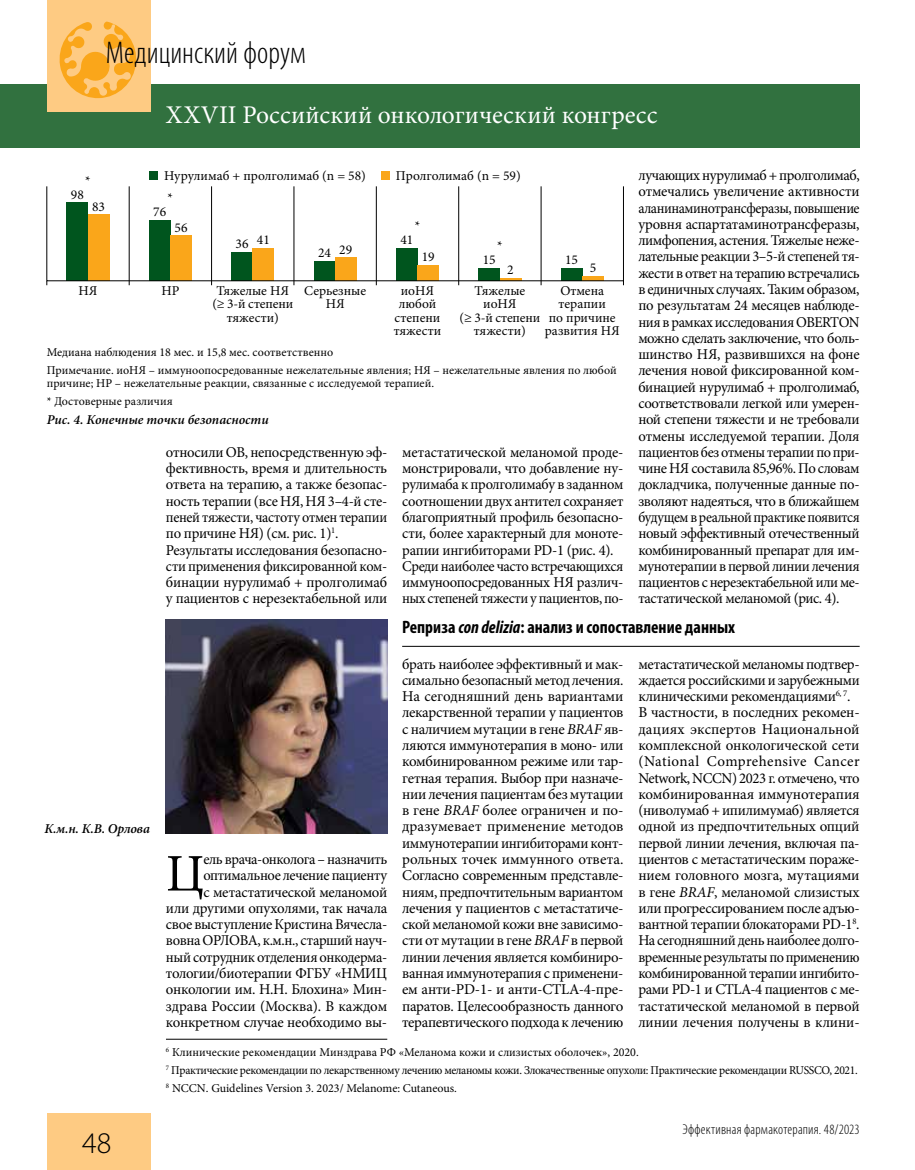
<style>
.page{position:relative;width:915px;height:1170px;background:#fff}
.page>*{position:absolute;margin:0;border:0;box-sizing:border-box;transform-origin:0 0}
.t1{font:52.8px "Minion Pro";color:#000}
.t2{font:300 condensed 31.5px "Myriad Pro";color:#000}
.t3{font:300 30px "Myriad Pro";color:#000}
.t4{font:25.5px "Minion Pro";letter-spacing:.005em;color:#fff}
.t5{font:700 condensed 18px "Myriad Pro";color:#000}
.t6{font:15px/16.2px "Minion Pro";letter-spacing:-.02em;color:#000}
.t7{font:300 condensed 14.25px "Myriad Pro";letter-spacing:.015em;color:#000}
.t8{font:13.5px/13.5px "Minion Pro";color:#000;text-align:center}
.t9{font:italic 600 13.5px "Minion Pro";letter-spacing:-.005em;color:#000}
.t10{font:12px/17.7px "Minion Pro";letter-spacing:-.005em;color:#000}
.s1{font-style:italic}
</style>
<div class="page">
<div style="left:0;top:84px;width:859px;height:63px;background:#31713f"></div>
<div style="left:47px;top:1113px;width:103px;height:56px;background:#fecb83"></div>
<div style="left:47px;top:0;width:103px;height:111px;background:#fecb83"></div>
<svg style="left:59px;top:22px;width:78px;height:77px"></svg>
<img style="left:166px;top:619px;width:221px;height:214px">
<hr style="left:402px;top:646px;width:457px;height:1px;background:#000">
<hr style="left:166px;top:1038px;width:221px;height:1px;background:#000">
<hr style="left:129px;top:186px;width:1px;height:99px;background:#000">
<hr style="left:211px;top:186px;width:1px;height:99px;background:#000">
<hr style="left:293px;top:186px;width:1px;height:99px;background:#000">
<hr style="left:376px;top:186px;width:1px;height:99px;background:#000">
<hr style="left:458px;top:186px;width:1px;height:99px;background:#000">
<hr style="left:540px;top:186px;width:1px;height:99px;background:#000">
<div style="left:67px;top:203px;width:21px;height:78px;background:#00551e"></div>
<div style="left:88px;top:215px;width:21px;height:66px;background:#faa61a"></div>
<div style="left:149px;top:220px;width:21px;height:61px;background:#00551e"></div>
<div style="left:170px;top:236px;width:21px;height:45px;background:#faa61a"></div>
<div style="left:231px;top:252px;width:22px;height:29px;background:#00551e"></div>
<div style="left:253px;top:248px;width:21px;height:33px;background:#faa61a"></div>
<div style="left:314px;top:261px;width:21px;height:20px;background:#00551e"></div>
<div style="left:335px;top:258px;width:21px;height:23px;background:#faa61a"></div>
<div style="left:396px;top:248px;width:21px;height:33px;background:#00551e"></div>
<div style="left:417px;top:265px;width:21px;height:16px;background:#faa61a"></div>
<div style="left:478px;top:269px;width:21px;height:12px;background:#00551e"></div>
<hr style="left:499px;top:278px;width:22px;height:3px;background:#faa61a">
<div style="left:561px;top:269px;width:21px;height:12px;background:#00551e"></div>
<svg style="left:582px;top:277px;width:21px;height:4px"></svg>
<div style="left:149px;top:171px;width:9px;height:9px;background:#00551e"></div>
<div style="left:381px;top:171px;width:8px;height:9px;background:#faa61a"></div>
<h2 class="t2" style="left:106px;top:34px;width:201px">Медицинский форум</h2>
<h3 class="t4" style="left:166px;top:98px;width:493px">XXVII Российский онкологический конгресс</h3>
<p class="t8" style="left:85px;top:174px;width:7px">*</p>
<p class="t8" style="left:164px;top:169px;width:203px">Нурулимаб + пролголимаб (n = 58)</p>
<p class="t8" style="left:396px;top:169px;width:126px">Пролголимаб (n = 59)</p>
<p class="t8" style="left:71px;top:188px;width:14px">98</p>
<p class="t8" style="left:168px;top:191px;width:7px">*</p>
<p class="t8" style="left:92px;top:199px;width:14px">83</p>
<p class="t8" style="left:153px;top:205px;width:14px">76</p>
<p class="t8" style="left:174px;top:221px;width:14px">56</p>
<p class="t8" style="left:414px;top:219px;width:7px">*</p>
<p class="t8" style="left:235px;top:235px;width:36px">36 41</p>
<p class="t8" style="left:318px;top:244px;width:36px">24 29</p>
<p class="t8" style="left:400px;top:233px;width:14px">41</p>
<p class="t8" style="left:421px;top:250px;width:14px">19</p>
<p class="t8" style="left:497px;top:239px;width:7px">*</p>
<p class="t8" style="left:482px;top:253px;width:14px">15</p>
<p class="t8" style="left:507px;top:263px;width:8px">2</p>
<p class="t8" style="left:565px;top:253px;width:14px">15</p>
<p class="t8" style="left:589px;top:261px;width:8px">5</p>
<p class="t8" style="left:78px;top:284px;width:20px">НЯ</p>
<p class="t8" style="left:161px;top:284px;width:19px">НР</p>
<p class="t8" style="left:212px;top:284px;width:82px">Тяжелые НЯ (≥ 3-й степени тяжести)</p>
<p class="t8" style="left:304px;top:284px;width:63px">Серьезные<br>НЯ</p>
<p class="t8" style="left:393px;top:284px;width:49px">иоНЯ любой степени тяжести</p>
<p class="t8" style="left:459px;top:284px;width:82px">Тяжелые иоНЯ<br>(≥ 3-й степени тяжести)</p>
<p class="t8" style="left:544px;top:284px;width:77px">Отмена терапии<br>по причине развития НЯ</p>
<p class="t10" style="left:47px;top:343px;width:571px">Медиана наблюдения 18 мес. и 15,8 мес. соответственно<br>Примечание. иоНЯ – иммуноопосредованные нежелательные явления; НЯ – нежелательные явления по любой</p>
<p class="t10" style="left:47px;top:374px;width:389px">причине; НР – нежелательные реакции, связанные с исследуемой терапией. * Достоверные различия</p>
<p class="t9" style="left:47px;top:410px;width:223px">Рис. 4. Конечные точки безопасности</p>
<p class="t6" style="left:166px;top:444px;width:223px">относили ОВ, непосредственную эф&shy;фективность, время и длительность ответа на терапию, а также безопас&shy;ность терапии (все НЯ, НЯ 3–4-й сте&shy;пеней тяжести, частоту отмен терапии по причине НЯ) (см. рис. 1)<sup>1</sup>.<br>Результаты исследования безопасно&shy;сти применения фиксированной ком&shy;бинации нурулимаб + пролголимаб у пациентов с нерезектабельной или</p>
<p class="t6" style="left:402px;top:444px;width:223px">метастатической меланомой проде&shy;монстрировали, что добавление ну&shy;рулимаба к пролголимабу в заданном соотношении двух антител сохраняет благоприятный профиль безопасно&shy;сти, более характерный для моноте&shy;рапии ингибиторами PD-1 (рис. 4).<br>Среди наиболее часто встречающихся иммуноопосредованных НЯ различ&shy;ных степеней тяжести у пациентов, по-</p>
<p class="t6" style="left:638px;top:167px;width:223px;text-align:justify">лучающих нурулимаб + пролголимаб, отмечались увеличение активности аланинаминотрансферазы, повышение уровня аспартатаминотрансферазы, лимфопения, астения. Тяжелые неже&shy;лательные реакции 3–5-й степеней тя&shy;жести в ответ на терапию встречались в единичных случаях. Таким образом, по результатам 24 месяцев наблюде&shy;ния в рамках исследования OBERTON можно сделать заключение, что боль&shy;шинство НЯ, развившихся на фоне лечения новой фиксированной ком&shy;бинацией нурулимаб + пролголимаб, соответствовали легкой или умерен&shy;ной степени тяжести и не требовали отмены исследуемой терапии. Доля пациентов без отмены терапии по при&shy;чине НЯ составила 85,96%. По словам докладчика, полученные данные по&shy;зволяют надеяться, что в ближайшем будущем в реальной практике появится новый эффективный отечественный комбинированный препарат для им&shy;мунотерапии в первой линии лечения пациентов с нерезектабельной или ме&shy;тастатической меланомой (рис. 4).</p>
<p class="t9" style="left:45px;top:819px;width:107px">К.м.н. К.В. Орлова</p>
<h3 class="t3" style="left:82px;top:1126px;width:31px">48</h3>
<h1 class="t1" style="left:166px;top:838px;width:40px">Ц</h1>
<p class="t6" style="left:166px;top:851px;width:223px;text-align:right">ель врача-онколога – назначить оптимальное лечение пациенту<br>с метастатической меланомой<br>или другими опухолями, так начала свое выступление Кристина Вячесла&shy;вовна ОРЛОВА, к.м.н., старший науч&shy;ный сотрудник отделения онкодерма&shy;тологии/биотерапии ФГБУ «НМИЦ онкологии им. Н.Н. Блохина» Мин&shy;здрава России (Москва). В каждом конкретном случае необходимо вы-</p>
<p class="t5" style="left:402px;top:616px;width:334px">Реприза <span class="s1">con delizia</span>: анализ и сопоставление данных</p>
<p class="t6" style="left:402px;top:655px;width:223px;text-align:justify">брать наиболее эффективный и мак&shy;симально безопасный метод лечения.<br>На сегодняшний день вариантами лекарственной терапии у пациентов с наличием мутации в гене <span class="s1">BRAF</span> яв&shy;ляются иммунотерапия в моно- или комбинированном режиме или тар&shy;гетная терапия. Выбор при назначе&shy;нии лечения пациентам без мутации в гене <span class="s1">BRAF</span> более ограничен и по&shy;дразумевает применение методов иммунотерапии ингибиторами конт&shy;рольных точек иммунного ответа.<br>Согласно современным представле&shy;ниям, предпочтительным вариантом лечения у пациентов с метастатиче&shy;ской меланомой кожи вне зависимо&shy;сти от мутации в гене <span class="s1">BRAF</span> в первой линии лечения является комбиниро&shy;ванная иммунотерапия с применени&shy;ем анти-PD-1- и анти-CTLA-4-пре&shy;паратов. Целесообразность данного терапевтического подхода к лечению</p>
<p class="t6" style="left:638px;top:655px;width:223px">метастатической меланомы подтвер&shy;ждается российскими и зарубежными клиническими рекомендациями<sup>6,</sup> <sup>7</sup>.<br>В частности, в последних рекомен&shy;дациях экспертов Национальной комплексной онкологической сети (National Comprehensive Cancer Network, NCCN) 2023 г. отмечено, что комбинированная иммунотерапия (ниволумаб + ипилимумаб) является одной из предпочтительных опций первой линии лечения, включая па&shy;циентов с метастатическим пораже&shy;нием головного мозга, мутациями в гене <span class="s1">BRAF</span>, меланомой слизистых или прогрессированием после адъю&shy;вантной терапии блокаторами PD-1<sup>8</sup>.<br>На сегодняшний день наиболее долго&shy;временные результаты по применению комбинированной терапии ингибито&shy;рами PD-1 и СTLA-4 пациентов с ме&shy;тастатической меланомой в первой линии лечения получены в клини-</p>
<p class="t10" style="left:166px;top:1043px;width:693px"><sup>6</sup> Клинические рекомендации Минздрава РФ «Меланома кожи и слизистых оболочек», 2020.<br><sup>7</sup> Практические рекомендации по лекарственному лечению меланомы кожи. Злокачественные опухоли: Практические рекомендации RUSSCO, 2021.<br><sup>8</sup> NCCN. Guidelines Version 3. 2023/ Melanome: Cutaneous.</p>
<p class="t7" style="left:682px;top:1120px;width:179px">Эффективная фармакотерапия. 48/2023</p>
</div>
